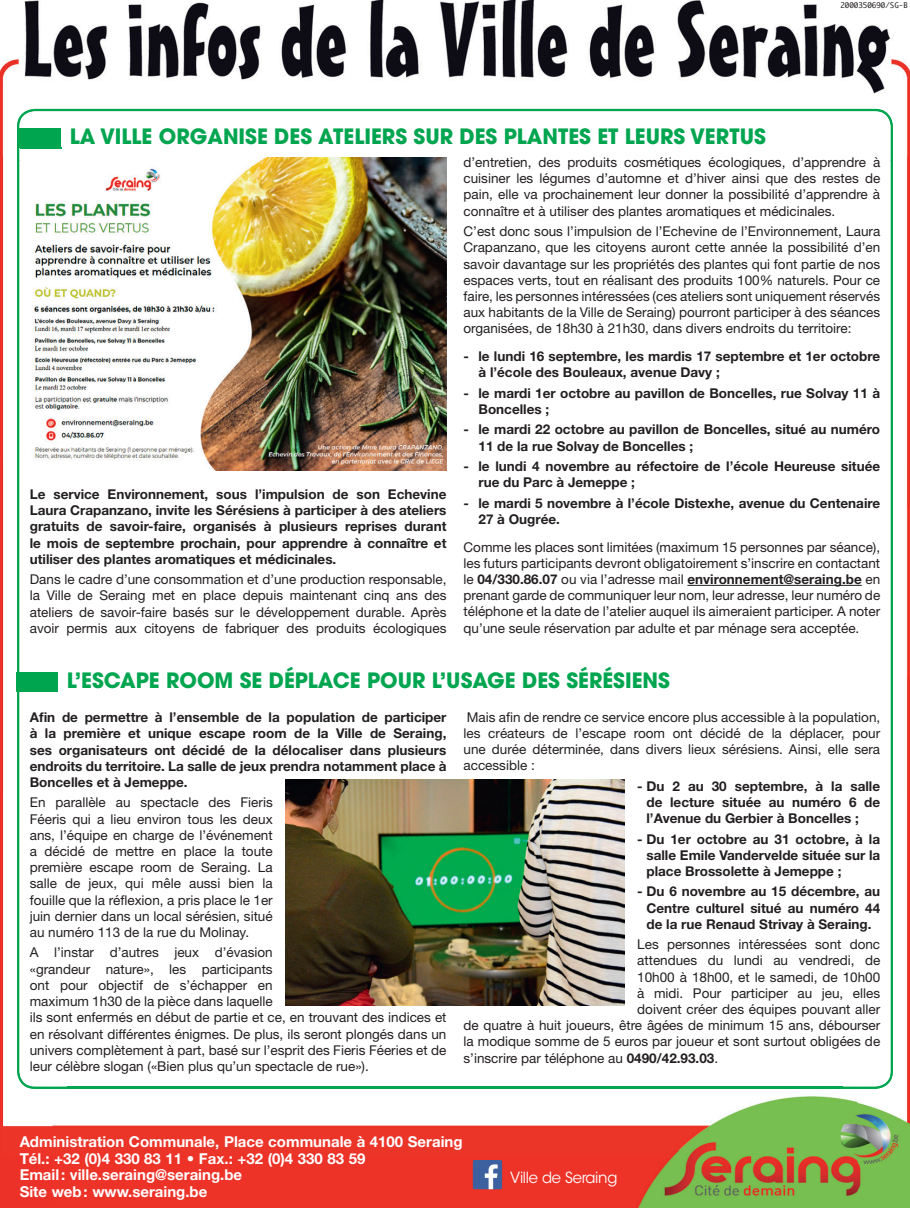
<style>
.page{position:relative;width:910px;height:1208px;background:#fff}
.page>*{position:absolute;margin:0;border:0;box-sizing:border-box;transform-origin:0 0}
.t1{font:700 21px "Avant Garde LT";color:#00a54f}
.t2{font:15.3px "ITC Avant Garde Std";letter-spacing:-.02em;color:#fff;scale:.96 1}
.t3{font:700 15px/16.5px "Helvetica Neue LT";color:#fff}
.t4{font:13.5px/16.2px "Helvetica Neue LT";color:#231f20;text-align:justify}
.t5{font:700 13.5px/16.2px "Helvetica Neue LT";color:#231f20;text-align:justify}
.t6{font:7.5px "Monaco";color:#231f20}
.s1{font-weight:700}
</style>
<div class="page">
<img style="left:0;top:0;width:910px;height:157px">
<img style="left:0;top:157px;width:52px;height:1051px">
<img style="left:858px;top:157px;width:52px;height:1051px">
<img style="left:52px;top:1096px;width:806px;height:112px">
<img style="left:17px;top:109px;width:876px;height:51px">
<img style="left:17px;top:160px;width:51px;height:929px">
<img style="left:842px;top:160px;width:51px;height:929px">
<hr style="left:68px;top:1086px;width:774px;height:3px;background:#00a54f">
<div style="left:473px;top:1160px;width:29px;height:29px;background:#3d619e;border-radius:2px"></div>
<svg style="left:485px;top:1164px;width:13px;height:25px"></svg>
<div style="left:20px;top:128px;width:41px;height:20px;background:#00a54f"></div>
<img style="left:21px;top:148px;width:868px;height:497px">
<img style="left:21px;top:148px;width:40px;height:1px">
<hr style="left:687px;top:585px;width:175px;height:1px;background:#231f20">
<svg style="left:68px;top:113px;width:700px;height:48px"></svg>
<img style="left:25px;top:158px;width:421px;height:312px">
<div style="left:17px;top:672px;width:41px;height:20px;background:#00a54f"></div>
<img style="left:20px;top:702px;width:869px;height:374px">
<img style="left:20px;top:1076px;width:869px;height:7px">
<svg style="left:65px;top:654px;width:607px;height:49px"></svg>
<img style="left:285px;top:779px;width:339px;height:226px">
<h1 class="t1" style="left:70px;top:123px;width:698px">LA VILLE ORGANISE DES ATELIERS SUR DES PLANTES ET LEURS VERTUS</h1>
<p class="t6" style="left:840px;top:-2px;width:69px">2000350690/SG-B</p>
<p class="t5" style="left:30px;top:486px;width:418px">Le service Environnement, sous l’impulsion de son Echevine Laura Crapanzano, invite les Sérésiens à participer à des ateliers gratuits de savoir-faire, organisés à plusieurs reprises durant le mois de septembre prochain, pour apprendre à connaître et utiliser des plantes aromatiques et médicinales.</p>
<p class="t4" style="left:30px;top:571px;width:418px">Dans le cadre d’une consommation et d’une production responsable, la Ville de Seraing met en place depuis maintenant cinq ans des ateliers de savoir-faire basés sur le développement durable. Après avoir permis aux citoyens de fabriquer des produits écologiques</p>
<p class="t4" style="left:463px;top:154px;width:418px">d’entretien, des produits cosmétiques écologiques, d’apprendre à cuisiner les légumes d’automne et d’hiver ainsi que des restes de pain, elle va prochainement leur donner la possibilité d’apprendre à connaître et à utiliser des plantes aromatiques et médicinales.</p>
<p class="t4" style="left:463px;top:223px;width:418px">C’est donc sous l’impulsion de l’Echevine de l’Environnement, Laura Crapanzano, que les citoyens auront cette année la possibilité d’en savoir davantage sur les propriétés des plantes qui font partie de nos espaces verts, tout en réalisant des produits 100% naturels. Pour ce faire, les personnes intéressées (ces ateliers sont uniquement réservés aux habitants de la Ville de Seraing) pourront participer à des séances organisées, de 18h30 à 21h30, dans divers endroits du territoire:</p>
<p class="t5" style="left:478px;top:348px;width:403px;text-indent:-15px">- le lundi 16 septembre, les mardis 17 septembre et 1er octobre à l’école des Bouleaux, avenue Davy ;</p>
<p class="t5" style="left:478px;top:384px;width:403px;text-indent:-15px">- le mardi 1er octobre au pavillon de Boncelles, rue Solvay 11 à<br>Boncelles ;</p>
<p class="t5" style="left:478px;top:421px;width:403px;text-indent:-15px">- le mardi 22 octobre au pavillon de Boncelles, situé au numéro<br>11 de la rue Solvay de Boncelles ;</p>
<p class="t5" style="left:478px;top:458px;width:403px;text-indent:-15px">- le lundi 4 novembre au réfectoire de l’école Heureuse située rue du Parc à Jemeppe ;</p>
<p class="t5" style="left:478px;top:494px;width:403px;text-indent:-15px">- le mardi 5 novembre à l’école Distexhe, avenue du Centenaire<br>27 à Ougrée.</p>
<p class="t4" style="left:463px;top:538px;width:418px">Comme les places sont limitées (maximum 15 personnes par séance), les futurs participants devront obligatoirement s’inscrire en contactant le <span class="s1">04/330.86.07</span> ou via l’adresse mail <span class="s1">environnement@seraing.be</span> en prenant garde de communiquer leur nom, leur adresse, leur numéro de téléphone et la date de l’atelier auquel ils aimeraient participer. A noter qu’une seule réservation par adulte et par ménage sera acceptée.</p>
<h1 class="t1" style="left:67px;top:666px;width:605px">L’ESCAPE ROOM SE DÉPLACE POUR L’USAGE DES SÉRÉSIENS</h1>
<p class="t5" style="left:30px;top:709px;width:418px">Afin de permettre à l’ensemble de la population de participer à la première et unique escape room de la Ville de Seraing, ses organisateurs ont décidé de la délocaliser dans plusieurs endroits du territoire. La salle de jeux prendra notamment place à Boncelles et à Jemeppe.</p>
<p class="t4" style="left:30px;top:794px;width:244px">En parallèle au spectacle des Fieris Féeris qui a lieu environ tous les deux ans, l’équipe en charge de l’événement a décidé de mettre en place la toute première escape room de Seraing. La salle de jeux, qui mêle aussi bien la fouille que la réflexion, a pris place le 1er juin dernier dans un local sérésien, situé au numéro 113 de la rue du Molinay.</p>
<p class="t4" style="left:30px;top:944px;width:418px;text-align:left">A l’instar d’autres jeux d’évasion<br>«grandeur nature», les participants<br>ont pour objectif de s’échapper en<br>maximum 1h30 de la pièce dans laquelle<br>ils sont enfermés en début de partie et ce, en trouvant des indices et en résolvant différentes énigmes. De plus, ils seront plongés dans un univers complètement à part, basé sur l’esprit des Fieris Féeries et de leur célèbre slogan («Bien plus qu’un spectacle de rue»).</p>
<p class="t4" style="left:463px;top:708px;width:418px">Mais afin de rendre ce service encore plus accessible à la population, les créateurs de l’escape room ont décidé de la déplacer, pour une durée déterminée, dans divers lieux sérésiens. Ainsi, elle sera accessible :</p>
<p class="t5" style="left:646px;top:777px;width:235px;text-indent:-9px">- Du 2 au 30 septembre, à la salle de lecture située au numéro 6 de l’Avenue du Gerbier à Boncelles ;</p>
<p class="t5" style="left:646px;top:830px;width:235px;text-indent:-9px">- Du 1er octobre au 31 octobre, à la salle Emile Vandervelde située sur la place Brossolette à Jemeppe ;</p>
<p class="t5" style="left:646px;top:883px;width:235px;text-indent:-9px">- Du 6 novembre au 15 décembre, au Centre culturel situé au numéro 44 de la rue Renaud Strivay à Seraing.</p>
<p class="t4" style="left:637px;top:936px;width:244px">Les personnes intéressées sont donc</p>
<p class="t4" style="left:637px;top:952px;width:244px">attendues du lundi au vendredi, de</p>
<p class="t4" style="left:637px;top:968px;width:244px">10h00 à 18h00, et le samedi, de 10h00</p>
<p class="t4" style="left:637px;top:984px;width:244px">à midi. Pour participer au jeu, elles</p>
<p class="t4" style="left:637px;top:1001px;width:244px">doivent créer des équipes pouvant aller</p>
<p class="t4" style="left:463px;top:1017px;width:418px">de quatre à huit joueurs, être âgées de minimum 15 ans, débourser</p>
<p class="t4" style="left:463px;top:1033px;width:418px">la modique somme de 5 euros par joueur et sont surtout obligées de</p>
<p class="t4" style="left:463px;top:1049px;width:256px">s’inscrire par téléphone au <span class="s1">0490/42.93.03</span>.</p>
<p class="t3" style="left:20px;top:1133px;width:444px">Administration Communale, Place communale à 4100 Seraing Tél.: +32 (0)4 330 83 11 • Fax.: +32 (0)4 330 83 59<br>Email : ville.seraing@seraing.be<br>Site web : www.seraing.be</p>
<p class="t2" style="left:510px;top:1167px;width:113px">Ville de Seraing</p>
</div>
